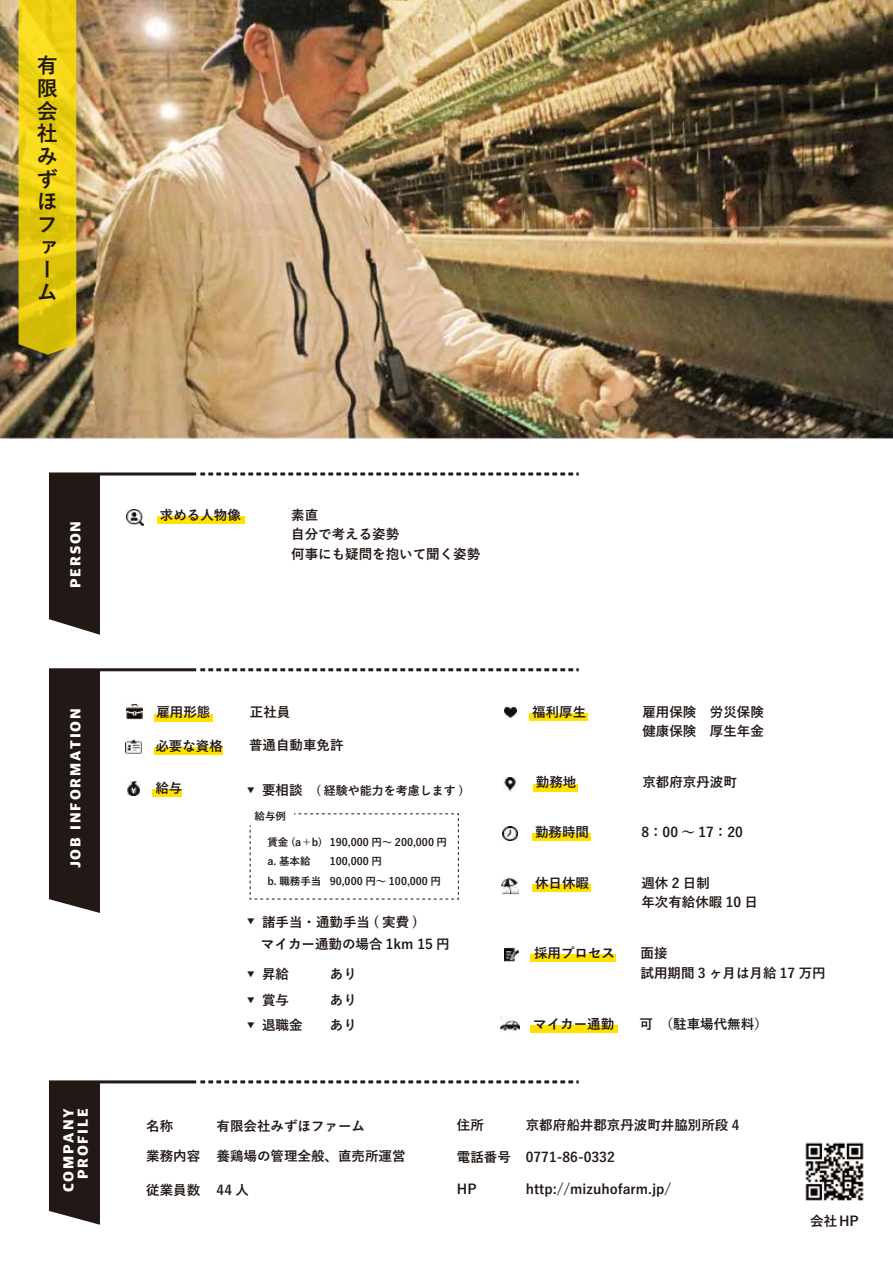
<style>
.page{position:relative;width:893px;height:1263px;background:#fff}
.page>*{position:absolute;margin:0;border:0;box-sizing:border-box;transform-origin:0 0}
.t1{font:700 21px/22.6px "Yu Go";color:#221815}
.t2{font:800 15px/14.2px "Apple SD Gothic Neo";letter-spacing:.12em;color:#fff;text-align:right}
.t3{font:700 13.5px/19.5px "Yu Go";color:#221815}
.t4{font:700 12px "Yu Go";color:#221815}
.t5{font:700 10.5px/19.5px "Yu Go";color:#221815}
.t6{font:700 7.5px "Yu Go";color:#221815}
.s1{font-size:7.5px}
.s2{font-size:13.5px}
</style>
<div class="page">
<img style="left:0;top:0;width:893px;height:526px">
<div style="left:49px;top:472px;width:51px;height:163px;background:#221815"></div>
<hr style="left:100px;top:472px;width:96px;height:3px;background:#221815">
<svg style="left:200px;top:472px;width:379px;height:3px"></svg>
<hr style="left:100px;top:668px;width:96px;height:3px;background:#221815">
<svg style="left:200px;top:668px;width:379px;height:3px"></svg>
<div style="left:49px;top:668px;width:51px;height:245px;background:#221815"></div>
<img style="left:805px;top:1142px;width:59px;height:59px">
<div style="left:49px;top:1080px;width:51px;height:145px;background:#221815"></div>
<hr style="left:100px;top:1080px;width:96px;height:3px;background:#221815">
<svg style="left:200px;top:1080px;width:379px;height:3px"></svg>
<svg style="left:19px;top:0;width:57px;height:355px;background:#e7cc12"></svg>
<div style="left:154px;top:714px;width:59px;height:7px;background:#ffe200"></div>
<img style="left:127px;top:704px;width:15px;height:15px">
<div style="left:532px;top:834px;width:59px;height:7px;background:#ffe200"></div>
<img style="left:503px;top:826px;width:14px;height:15px">
<div style="left:530px;top:954px;width:86px;height:8px;background:#ffe200"></div>
<img style="left:504px;top:947px;width:15px;height:14px">
<div style="left:533px;top:784px;width:45px;height:7px;background:#ffe200"></div>
<img style="left:504px;top:777px;width:12px;height:14px">
<div style="left:532px;top:884px;width:59px;height:7px;background:#ffe200"></div>
<img style="left:501px;top:877px;width:18px;height:17px">
<div style="left:530px;top:1025px;width:88px;height:7px;background:#ffe200"></div>
<img style="left:501px;top:1017px;width:18px;height:15px">
<div style="left:529px;top:713px;width:58px;height:7px;background:#ffe200"></div>
<svg style="left:504px;top:706px;width:13px;height:13px"></svg>
<div style="left:154px;top:747px;width:69px;height:7px;background:#ffe200"></div>
<img style="left:126px;top:739px;width:15px;height:15px">
<div style="left:152px;top:789px;width:30px;height:7px;background:#ffe200"></div>
<img style="left:127px;top:781px;width:13px;height:14px">
<svg style="left:249px;top:813px;width:210px;height:87px"></svg>
<div style="left:157px;top:516px;width:87px;height:7px;background:#ffe200"></div>
<img style="left:127px;top:509px;width:16px;height:16px">
<h1 class="t1" style="left:37px;top:55px;width:22px">有限会社みずほファーム</h1>
<p class="t2" style="left:70px;top:588px;width:68px;rotate:-90deg">PERSON</p>
<p class="t2" style="left:70px;top:868px;width:161px;rotate:-90deg">JOB INFORMATION</p>
<p class="t2" style="left:62px;top:1192px;width:85px;rotate:-90deg">COMPANY<br>PROFILE</p>
<p class="t3" style="left:160px;top:506px;width:82px">求める人物像</p>
<p class="t3" style="left:291px;top:505px;width:190px">素直<br>自分で考える姿勢<br>何事にも疑問を抱いて聞く姿勢</p>
<p class="t3" style="left:156px;top:702px;width:55px">雇用形態</p>
<p class="t3" style="left:250px;top:702px;width:42px">正社員</p>
<p class="t3" style="left:155px;top:736px;width:69px">必要な資格</p>
<p class="t3" style="left:249px;top:736px;width:96px">普通自動車免許</p>
<p class="t3" style="left:155px;top:778px;width:28px">給与</p>
<p class="t4" style="left:247px;top:783px;width:218px"><span class="s1">▼</span> <span class="s2">要相談</span> ( 経験や能力を考慮します )</p>
<p class="t5" style="left:255px;top:806px;width:33px">給与例</p>
<p class="t5" style="left:267px;top:832px;width:57px">賃金 (a＋b) a. 基本給b. 職務手当</p>
<p class="t5" style="left:330px;top:832px;width:119px">190,000 円～ 200,000 円<br>100,000 円<br>90,000 円～ 100,000 円</p>
<p class="t6" style="left:247px;top:917px;width:9px">▼</p>
<p class="t3" style="left:261px;top:912px;width:190px;line-height:21.6px">諸手当・通勤手当 ( 実費 )<br>マイカー通勤の場合 1km 15 円</p>
<p class="t3" style="left:262px;top:962px;width:42px;line-height:25.5px;text-indent:-15px"><sup>▼</sup> 昇給賞与退職金</p>
<p class="t6" style="left:247px;top:996px;width:9px">▼</p>
<p class="t6" style="left:247px;top:1021px;width:9px">▼</p>
<p class="t3" style="left:330px;top:962px;width:28px;line-height:25.5px;text-align:justify">ありありあり</p>
<p class="t3" style="left:532px;top:702px;width:55px">福利厚生</p>
<p class="t3" style="left:642px;top:702px;width:123px">雇用保険　労災保険健康保険　厚生年金</p>
<p class="t3" style="left:536px;top:772px;width:42px">勤務地</p>
<p class="t3" style="left:642px;top:772px;width:96px">京都府京丹波町</p>
<p class="t3" style="left:535px;top:823px;width:55px">勤務時間</p>
<p class="t3" style="left:641px;top:823px;width:103px">8：00 ～ 17：20</p>
<p class="t3" style="left:535px;top:873px;width:55px">休日休暇</p>
<p class="t3" style="left:641px;top:873px;width:118px">週休 2 日制<br>年次有給休暇 10 日</p>
<p class="t3" style="left:534px;top:943px;width:82px">採用プロセス</p>
<p class="t3" style="left:640px;top:943px;width:187px">面接<br>試用期間 3 ヶ月は月給 17 万円</p>
<p class="t3" style="left:533px;top:1014px;width:82px">マイカー通勤</p>
<p class="t3" style="left:640px;top:1014px;width:130px">可　（駐車場代無料）</p>
<p class="t3" style="left:146px;top:1116px;width:28px">名称</p>
<p class="t3" style="left:146px;top:1146px;width:56px">業務内容</p>
<p class="t3" style="left:146px;top:1181px;width:56px">従業員数</p>
<p class="t3" style="left:217px;top:1116px;width:150px">有限会社みずほファーム</p>
<p class="t3" style="left:217px;top:1146px;width:190px">養鶏場の管理全般、直売所運営</p>
<p class="t3" style="left:217px;top:1181px;width:34px">44 人</p>
<p class="t3" style="left:457px;top:1116px;width:28px">住所</p>
<p class="t3" style="left:526px;top:1116px;width:215px">京都府船井郡京丹波町井脇別所段 4</p>
<p class="t3" style="left:457px;top:1148px;width:159px">電話番号 0771-86-0332</p>
<p class="t3" style="left:457px;top:1180px;width:21px">HP</p>
<p class="t3" style="left:526px;top:1180px;width:147px">http://mizuhofarm.jp/</p>
<p class="t3" style="left:810px;top:1211px;width:50px">会社HP</p>
</div>
